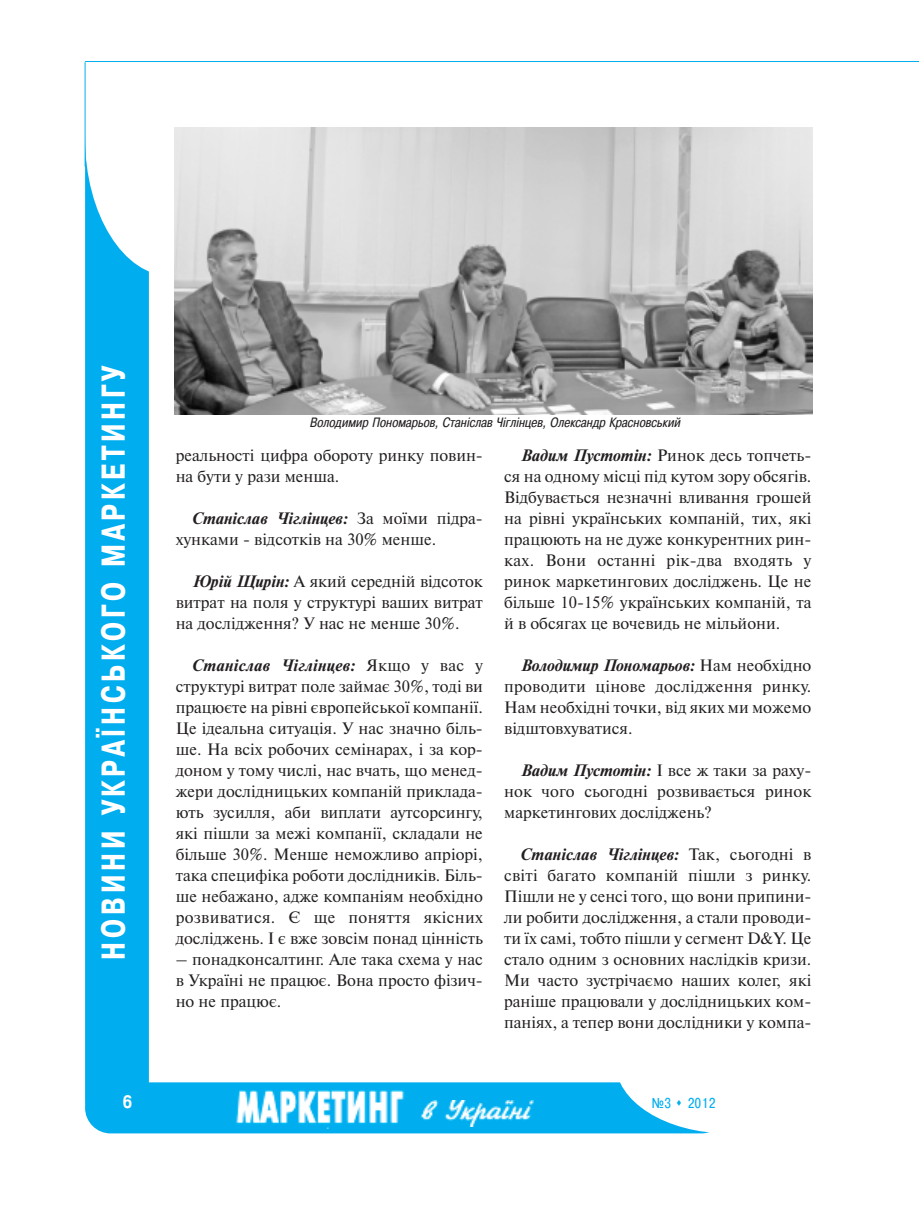
<style>
.page{position:relative;width:919px;height:1217px;background:#fff}
.page>*{position:absolute;margin:0;border:0;box-sizing:border-box;transform-origin:0 0}
.t1{font:700 33px "Pragmatica Cond C";letter-spacing:.13em;color:#fff;scale:.9 1}
.t2{font:700 18px "Pragmatica Cond C";color:#fff}
.t3{font:16.5px/21px "Newton C";color:#231f20;text-align:justify}
.t4{font:14.25px "Pragmatica Cond C";color:#00aeef}
.t5{font:italic 13.5px "Pragmatica Cond C";letter-spacing:.015em;color:#231f20}
.s1{font-weight:700;font-style:italic}
</style>
<div class="page">
<div style="left:85px;top:112px;width:64px;height:1019px;background:#00aeef;border-radius:32px"></div>
<div style="left:85px;top:1082px;width:642px;height:51px;background:#00aeef;border-radius:26px"></div>
<img style="left:236px;top:1090px;width:169px;height:38px">
<img style="left:421px;top:1100px;width:112px;height:26px">
<div style="left:85px;top:0;width:172px;height:276px;background:#fff;border-radius:50%"></div>
<div style="left:615px;top:991px;width:226px;height:142px;background:#fff;border-radius:50%"></div>
<hr style="left:85px;top:62px;width:1px;height:104px;background:#00aeef">
<hr style="left:85px;top:61px;width:833px;height:1px;background:#00aeef">
<img style="left:174px;top:128px;width:638px;height:287px">
<h1 class="t1" style="left:94px;top:959px;width:661px;rotate:-90deg">НОВИНИ УКРАЇНСЬКОГО МАРКЕТИНГУ</h1>
<p class="t5" style="left:309px;top:414px;width:374px">Володимир Пономарьов, Станіслав Чіглінцев, Олександр Красновський</p>
<p class="t3" style="left:176px;top:444px;width:309px">реальності цифра обороту ринку повин&shy;на бути у рази менша.</p>
<p class="t3" style="left:176px;top:507px;width:309px;text-indent:17px"><span class="s1">Станіслав Чіглінцев:</span> За моїми підра&shy;хунками - відсотків на 30% менше.</p>
<p class="t3" style="left:176px;top:570px;width:309px;text-indent:17px"><span class="s1">Юрій Щирін:</span> А який середній відсоток витрат на поля у структурі ваших витрат на дослідження? У нас не менше 30%.</p>
<p class="t3" style="left:176px;top:654px;width:309px;text-indent:17px"><span class="s1">Станіслав Чіглінцев:</span> Якщо у вас у структурі витрат поле займає 30%, тоді ви працюєте на рівні європейської компанії.<br>Це ідеальна ситуація. У нас значно біль&shy;ше. На всіх робочих семінарах, і за кор&shy;доном у тому числі, нас вчать, що менед&shy;жери дослідницьких компаній приклада&shy;ють зусилля, аби виплати аутсорсингу, які пішли за межі компанії, складали не більше 30%. Менше неможливо апріорі, така специфіка роботи дослідників. Біль&shy;ше небажано, адже компаніям необхідно розвиватися. Є ще поняття якісних досліджень. І є вже зовсім понад цінність</p>
<p class="t3" style="left:176px;top:948px;width:309px">– понадконсалтинг. Але така схема у нас в Україні не працює. Вона просто фізич&shy;но не працює.</p>
<p class="t3" style="left:504px;top:444px;width:309px;text-indent:17px"><span class="s1">Вадим Пустотін:</span> Ринок десь топчеть&shy;ся на одному місці під кутом зору обсягів.<br>Відбувається незначні вливання грошей на рівні українських компаній, тих, які працюють на не дуже конкурентних рин&shy;ках. Вони останні рік-два входять у ринок маркетингових досліджень. Це не більше 10-15% українських компаній, та й в обсягах це вочевидь не мільйони.</p>
<p class="t3" style="left:504px;top:654px;width:309px;text-indent:17px"><span class="s1">Володимир Пономарьов:</span> Нам необхідно проводити цінове дослідження ринку.<br>Нам необхідні точки, від яких ми можемо відштовхуватися.</p>
<p class="t3" style="left:504px;top:759px;width:309px;text-indent:17px"><span class="s1">Вадим Пустотін:</span> І все ж таки за раху&shy;нок чого сьогодні розвивається ринок маркетингових досліджень?</p>
<p class="t3" style="left:504px;top:843px;width:309px;text-indent:17px"><span class="s1">Станіслав Чіглінцев:</span> Так, сьогодні в світі багато компаній пішли з ринку.<br>Пішли не у сенсі того, що вони припини&shy;ли робити дослідження, а стали проводи&shy;ти їх самі, тобто пішли у сегмент D&amp;Y. Це стало одним з основних наслідків кризи.<br>Ми часто зустрічаємо наших колег, які раніше працювали у дослідницьких ком&shy;паніях, а тепер вони дослідники у компа-</p>
<p class="t2" style="left:123px;top:1090px;width:11px">6</p>
<p class="t4" style="left:652px;top:1093px;width:65px">№3 ▲ 2012</p>
</div>
